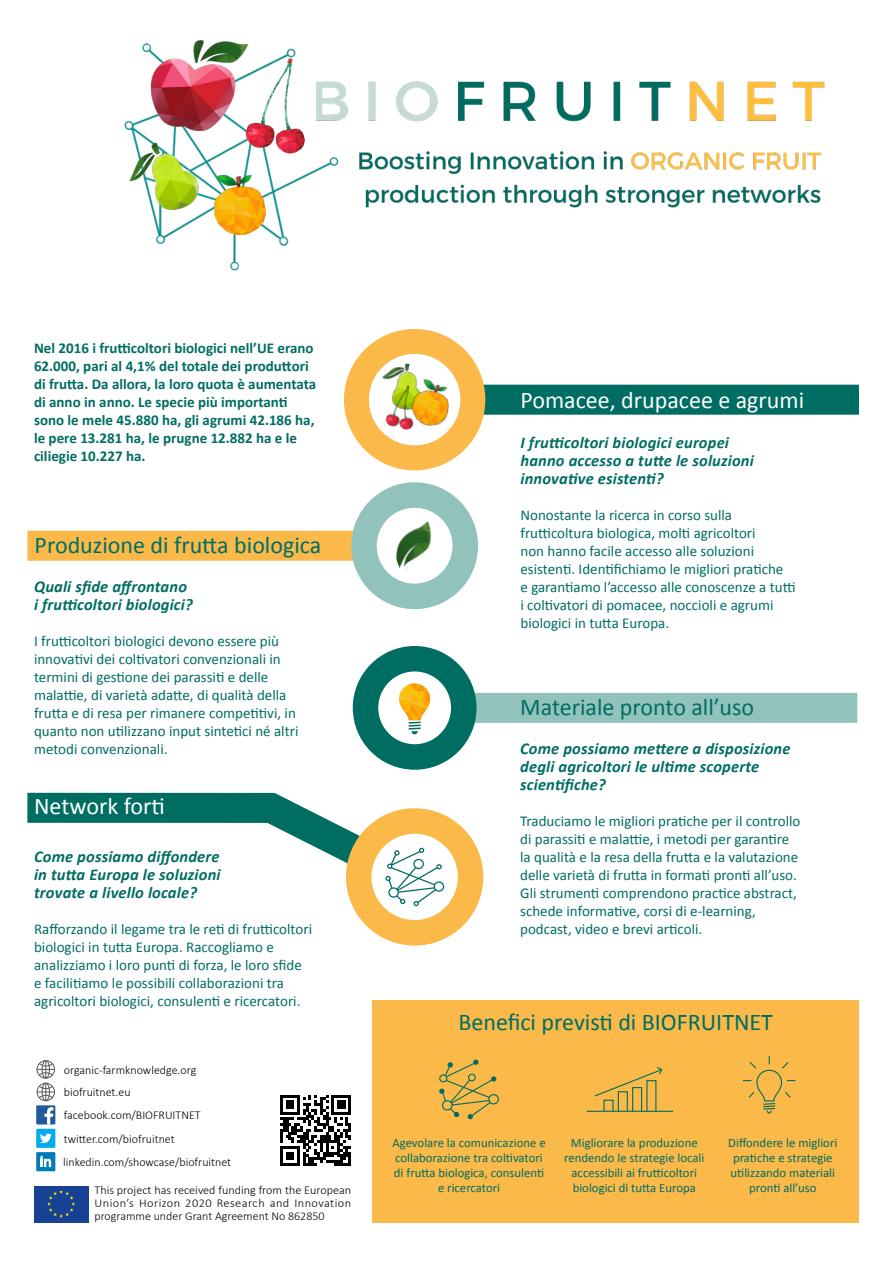
<style>
.page{position:relative;width:893px;height:1263px;background:#fff}
.page>*{position:absolute;margin:0;border:0;box-sizing:border-box;transform-origin:0 0}
.t1{font:24px "Calibri";color:#006d63}
.t2{font:24px "Calibri";color:#fff}
.t3{font:italic 700 16.5px/18px "Calibri";letter-spacing:.01em;color:#006d63}
.t4{font:15px/18px "Calibri";color:#006d63}
.t5{font:700 15px/18px "Calibri";color:#006d63}
.t6{font:12.75px/15px "Calibri";color:#006d63;text-align:center}
.t7{font:300 12px/12.9px "Calibri";color:#000;text-align:justify}
</style>
<div class="page">
<div style="left:469px;top:693px;width:388px;height:30px;background:#91c3bc"></div>
<div style="left:27px;top:531px;width:384px;height:30px;background:#fab949"></div>
<svg style="left:27px;top:792px;width:415px;height:125px"></svg>
<svg style="left:364px;top:495px;width:101px;height:101px"></svg>
<div style="left:351px;top:482px;width:127px;height:127px;border:26px solid #91c3bc;border-radius:50%"></div>
<img style="left:391px;top:521px;width:45px;height:51px">
<div style="left:353px;top:646px;width:123px;height:124px;border:26px solid #006d63;border-radius:50%"></div>
<svg style="left:399px;top:683px;width:31px;height:52px"></svg>
<img style="left:340px;top:81px;width:485px;height:127px">
<div style="left:292px;top:142px;width:53px;height:43px;background:#fff"></div>
<img style="left:124px;top:40px;width:216px;height:231px">
<svg style="left:359px;top:821px;width:112px;height:112px"></svg>
<div style="left:346px;top:808px;width:137px;height:137px;border:26px solid #fab949;border-radius:50%"></div>
<svg style="left:385px;top:848px;width:57px;height:58px"></svg>
<div style="left:434px;top:882px;width:10px;height:9px;background:#fff;border-radius:50%"></div>
<div style="left:434px;top:881px;width:10px;height:11px;border:1px solid #006d63;border-radius:50%"></div>
<div style="left:372px;top:1000px;width:487px;height:222px;background:#fab949"></div>
<div style="left:34px;top:1186px;width:54px;height:36px;background:#164194"></div>
<svg style="left:47px;top:1190px;width:28px;height:28px"></svg>
<svg style="left:280px;top:1095px;width:71px;height:71px"></svg>
<div style="left:36px;top:1105px;width:19px;height:19px;background:#21599d"></div>
<svg style="left:45px;top:1107px;width:8px;height:17px"></svg>
<div style="left:36px;top:1129px;width:19px;height:19px;background:#00acf0"></div>
<svg style="left:40px;top:1133px;width:12px;height:10px"></svg>
<div style="left:36px;top:1152px;width:19px;height:19px;background:#007bb9"></div>
<svg style="left:40px;top:1156px;width:11px;height:11px"></svg>
<svg style="left:37px;top:1060px;width:18px;height:41px"></svg>
<div style="left:459px;top:385px;width:400px;height:30px;background:#006d63"></div>
<svg style="left:356px;top:341px;width:117px;height:117px"></svg>
<div style="left:344px;top:329px;width:141px;height:141px;border:25px solid #fab949;border-radius:50%"></div>
<img style="left:375px;top:359px;width:54px;height:16px">
<img style="left:393px;top:367px;width:77px;height:76px">
<img style="left:368px;top:375px;width:66px;height:65px">
<svg style="left:439px;top:1059px;width:57px;height:60px"></svg>
<div style="left:443px;top:1101px;width:9px;height:9px;background:#fab949;border-radius:50%"></div>
<div style="left:442px;top:1100px;width:11px;height:10px;border:1px solid #006d63;border-radius:50%"></div>
<div style="left:489px;top:1094px;width:9px;height:10px;background:#fab949;border-radius:50%"></div>
<div style="left:488px;top:1094px;width:11px;height:10px;border:1px solid #006d63;border-radius:50%"></div>
<hr style="left:587px;top:1111px;width:86px;height:1px;background:#006d63">
<div style="left:603px;top:1100px;width:10px;height:12px;border:1px solid #006d63"></div>
<svg style="left:594px;top:1067px;width:69px;height:30px"></svg>
<div style="left:618px;top:1091px;width:10px;height:21px;border:1px solid #006d63"></div>
<div style="left:632px;top:1087px;width:10px;height:25px;border:1px solid #006d63"></div>
<svg style="left:743px;top:1056px;width:52px;height:58px"></svg>
<p class="t5" style="left:34px;top:339px;width:284px">Nel 2016 i frutticoltori biologici nell’UE erano 62.000, pari al 4,1% del totale dei produttori di frutta. Da allora, la loro quota è aumentata di anno in anno. Le specie più importanti sono le mele 45.880 ha, gli agrumi 42.186 ha, le pere 13.281 ha, le prugne 12.882 ha e le ciliegie 10.227 ha.</p>
<h1 class="t1" style="left:35px;top:529px;width:288px">Produzione di frutta biologica</h1>
<p class="t3" style="left:34px;top:578px;width:160px">Quali sfide affrontano i frutticoltori biologici?</p>
<p class="t4" style="left:34px;top:632px;width:266px">I frutticoltori biologici devono essere più innovativi dei coltivatori convenzionali in termini di gestione dei parassiti e delle malattie, di varietà adatte, di qualità della frutta e di resa per rimanere competitivi, in quanto non utilizzano input sintetici né altri metodi convenzionali.</p>
<h1 class="t2" style="left:34px;top:791px;width:132px">Network forti</h1>
<p class="t3" style="left:34px;top:848px;width:188px;text-align:justify">Come possiamo diffondere in tutta Europa le soluzioni trovate a livello locale?</p>
<p class="t4" style="left:34px;top:920px;width:279px">Rafforzando il legame tra le reti di frutticoltori biologici in tutta Europa. Raccogliamo e analizziamo i loro punti di forza, le loro sfide e facilitiamo le possibili collaborazioni tra agricoltori biologici, consulenti e ricercatori.</p>
<p class="t7" style="left:64px;top:1063px;width:134px">organic-farmknowledge.org</p>
<p class="t7" style="left:64px;top:1086px;width:68px">biofruitnet.eu</p>
<p class="t7" style="left:63px;top:1104px;width:169px;line-height:23.1px;text-align:left">facebook.com/BIOFRUITNET twitter.com/biofruitnet linkedin.com/showcase/biofruitnet</p>
<p class="t7" style="left:94px;top:1183px;width:258px">This project has received funding from the European Union’s Horizon 2020 Research and Innovation programme under Grant Agreement No 862850</p>
<h1 class="t2" style="left:520px;top:384px;width:285px">Pomacee, drupacee e agrumi</h1>
<p class="t3" style="left:520px;top:434px;width:235px">I frutticoltori biologici europei hanno accesso a tutte le soluzioni innovative esistenti?</p>
<p class="t4" style="left:520px;top:506px;width:277px">Nonostante la ricerca in corso sulla frutticoltura biologica, molti agricoltori<br>non hanno facile accesso alle soluzioni esistenti. Identifichiamo le migliori pratiche<br>e garantiamo l’accesso alle conoscenze a tutti i coltivatori di pomacee, noccioli e agrumi biologici in tutta Europa.</p>
<h1 class="t1" style="left:520px;top:692px;width:235px">Materiale pronto all’uso</h1>
<p class="t3" style="left:520px;top:740px;width:272px">Come possiamo mettere a disposizione degli agricoltori le ultime scoperte scientifiche?</p>
<p class="t4" style="left:520px;top:812px;width:282px">Traduciamo le migliori pratiche per il controllo di parassiti e malattie, i metodi per garantire la qualità e la resa della frutta e la valutazione delle varietà di frutta in formati pronti all’uso.<br>Gli strumenti comprendono practice abstract, schede informative, corsi di e-learning, podcast, video e brevi articoli.</p>
<h1 class="t1" style="left:458px;top:1006px;width:316px">Benefici previsti di BIOFRUITNET</h1>
<p class="t6" style="left:392px;top:1135px;width:155px">Agevolare la comunicazione e collaborazione tra coltivatori di frutta biologica, consulenti e ricercatori</p>
<p class="t6" style="left:564px;top:1135px;width:142px">Migliorare la produzione rendendo le strategie locali accessibili ai frutticoltori biologici di tutta Europa</p>
<p class="t6" style="left:728px;top:1135px;width:111px">Diffondere le migliori pratiche e strategie utilizzando materiali pronti all’uso</p>
</div>
